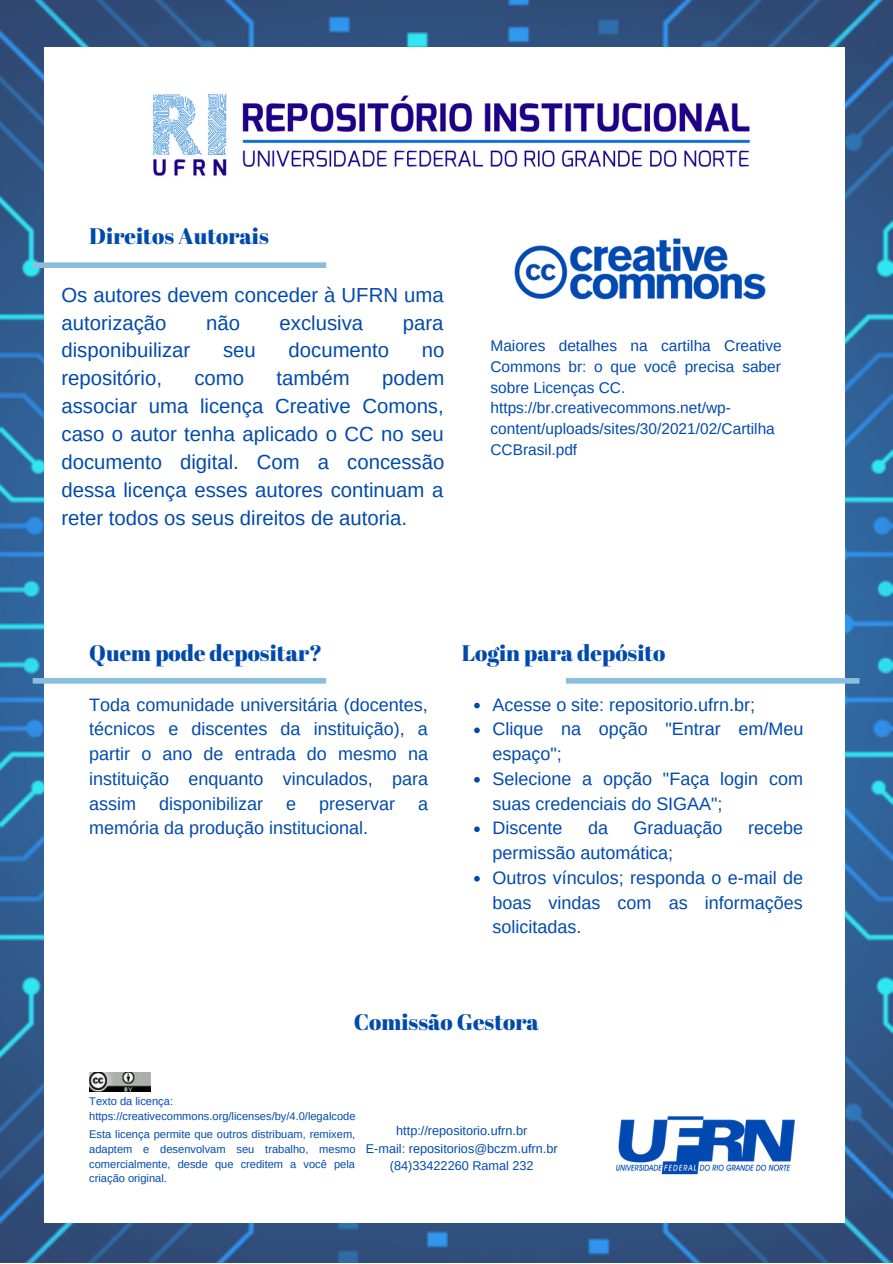
<style>
.page{position:relative;width:893px;height:1264px;background:#fff}
.page>*{position:absolute;margin:0;border:0;box-sizing:border-box;transform-origin:0 0}
.t1{font:22.5px "Abril Fatface";color:#004aad}
.t2{font:20.25px/27.9px "Arimo";color:#004aad}
.t3{font:18px/24.8px "Arimo";color:#004aad}
.t4{font:15.45px/20.9px "Arimo";color:#004aad}
.t5{font:12.6px/17.1px "Arimo";color:#004aad;text-align:center}
.t6{font:11.1px/14.9px "Arimo";color:#004aad;text-align:justify}
</style>
<div class="page">
<img style="left:0;top:0;width:892px;height:1262px">
<div style="left:44px;top:48px;width:801px;height:1174px;background:#fff"></div>
<img style="left:616px;top:1116px;width:179px;height:59px">
<div style="left:33px;top:678px;width:293px;height:5px;background:#89bedd"></div>
<div style="left:566px;top:678px;width:293px;height:5px;background:#89bedd"></div>
<img style="left:514px;top:238px;width:252px;height:62px">
<img style="left:152px;top:93px;width:599px;height:83px">
<div style="left:33px;top:262px;width:293px;height:6px;background:#89bedd"></div>
<svg style="left:474px;top:702px;width:5px;height:6px"></svg>
<svg style="left:474px;top:727px;width:5px;height:6px"></svg>
<svg style="left:474px;top:777px;width:5px;height:5px"></svg>
<svg style="left:474px;top:826px;width:5px;height:6px"></svg>
<svg style="left:474px;top:876px;width:5px;height:5px"></svg>
<img style="left:89px;top:1072px;width:61px;height:19px">
<p class="t1" style="left:89px;top:220px;width:181px">Direitos Autorais</p>
<p class="t2" style="left:61px;top:280px;width:383px">Os autores devem conceder à UFRN uma autorização</p>
<p class="t2" style="left:206px;top:308px;width:35px">não</p>
<p class="t2" style="left:279px;top:308px;width:85px">exclusiva</p>
<p class="t2" style="left:402px;top:308px;width:42px">para</p>
<p class="t2" style="left:61px;top:336px;width:130px">disponibuilizar</p>
<p class="t2" style="left:223px;top:336px;width:34px">seu</p>
<p class="t2" style="left:288px;top:336px;width:102px">documento</p>
<p class="t2" style="left:422px;top:336px;width:24px">no</p>
<p class="t2" style="left:61px;top:364px;width:102px">repositório,</p>
<p class="t2" style="left:194px;top:364px;width:51px">como</p>
<p class="t2" style="left:276px;top:364px;width:75px">também</p>
<p class="t2" style="left:61px;top:364px;width:384px;text-align:justify;text-indent:321px">podem associar uma licença Creative Comons, caso o autor tenha aplicado o CC no seu documento digital. Com a concessão dessa licença esses autores continuam a reter todos os seus direitos de autoria.</p>
<p class="t4" style="left:490px;top:335px;width:293px">Maiores detalhes na cartilha Creative<br>Commons br: o que você precisa saber sobre Licenças CC. https://br.creativecommons.net/wp&shy;content/uploads/sites/30/2021/02/Cartilha<br>CCBrasil.pdf</p>
<p class="t1" style="left:89px;top:637px;width:234px">Quem pode depositar?</p>
<p class="t3" style="left:89px;top:692px;width:340px;text-align:justify">Toda comunidade universitária (docentes, técnicos e discentes da instituição), a partir o ano de entrada do mesmo na instituição enquanto vinculados, para assim</p>
<p class="t3" style="left:159px;top:791px;width:105px">disponibilizar</p>
<p class="t3" style="left:286px;top:791px;width:11px">e</p>
<p class="t3" style="left:319px;top:791px;width:77px">preservar</p>
<p class="t3" style="left:418px;top:791px;width:11px">a</p>
<p class="t3" style="left:89px;top:815px;width:280px">memória da produção institucional.</p>
<p class="t1" style="left:461px;top:637px;width:205px">Login para depósito</p>
<p class="t3" style="left:492px;top:692px;width:312px">Acesse o site: repositorio.ufrn.br;<br>Clique na opção "Entrar em/Meu espaço";<br>Selecione a opção "Faça login com suas credenciais do SIGAA";<br>Discente</p>
<p class="t3" style="left:588px;top:815px;width:21px">da</p>
<p class="t3" style="left:633px;top:815px;width:90px">Graduação</p>
<p class="t3" style="left:748px;top:815px;width:56px">recebe</p>
<p class="t3" style="left:492px;top:840px;width:312px">permissão automática;<br>Outros vínculos; responda o e-mail de boas vindas com as informações solicitadas.</p>
<p class="t1" style="left:354px;top:1006px;width:187px">Comissão Gestora</p>
<p class="t6" style="left:89px;top:1093px;width:268px">Texto da licença: https://creativecommons.org/licenses/by/4.0/legalcode</p>
<p class="t6" style="left:89px;top:1126px;width:268px">Esta licença permite que outros distribuam, remixem, adaptem e desenvolvam seu trabalho, mesmo comercialmente, desde que creditem a você pela criação original.</p>
<p class="t5" style="left:366px;top:1122px;width:193px">http://repositorio.ufrn.br<br>E-mail: repositorios@bczm.ufrn.br (84)33422260 Ramal 232</p>
</div>
